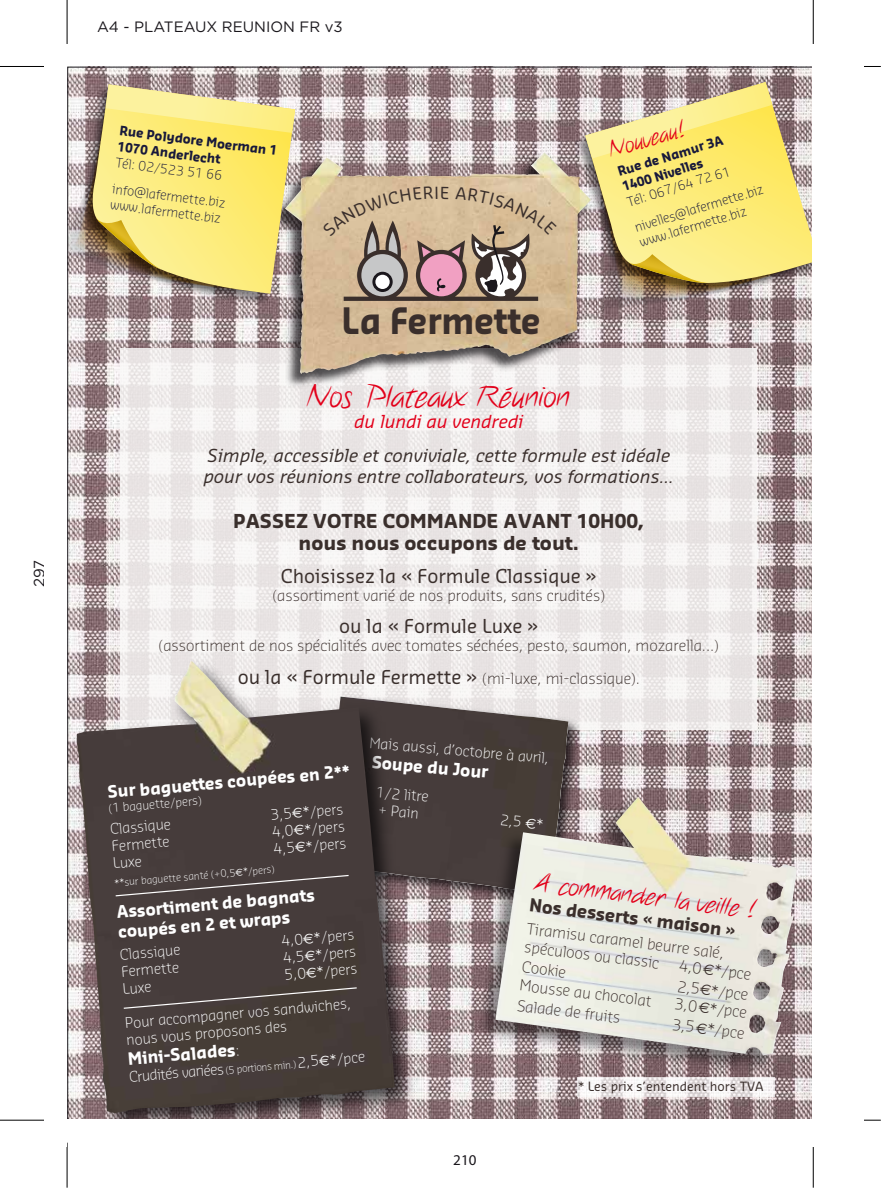
<style>
.page{position:relative;width:882px;height:1190px;background:#fff}
.page>*{position:absolute;margin:0;border:0;box-sizing:border-box;transform-origin:0 0}
.t1{font:700 35.62px "Sansa";color:#3a2f2c;scale:.9 1}
.t2{font:31.25px "Notethis";color:#e2001a}
.t3{font:25px "Notethis";color:#e2001a}
.t4{font:22.5px "Notethis";color:#e2001a}
.t5{font:700 18.75px/22.5px "Sansa";color:#3a2f2c;text-align:center}
.t6{font:18.75px "Sansa";color:#3a2f2c}
.t7{font:italic 17.5px/21px "Sansa";color:#3a2f2c}
.t8{font:700 17.5px "Sansa";color:#3a2f2c;scale:.95 1}
.t9{font:italic 17.5px "Sansa";color:#e2001a}
.t10{font:700 16.62px/20px "Sansa";color:#fff;scale:.95 1}
.t11{font:300 15px/18px "Sansa";color:#3a2f2c}
.t12{font:15px "Gotham";color:#1a171c}
.t13{font:15px "Myriad Pro";color:#1a171c}
.t14{font:300 14.25px/17.1px "Sansa";color:#fff}
.t15{font:300 12.75px/26.5px "Sansa";color:#18193b}
.t16{font:700 12.75px/16px "Sansa";color:#18193b;scale:.95 1}
.t17{font:12.5px "Sansa";color:#3a2f2c}
.t18{font:300 11.88px "Sansa";color:#fff}
.t19{font:300 10px "Sansa";color:#fff}
.s1{font-weight:400;font-size:18.75px}
.s2{font-family:"Euro Sans";font-weight:400}
.s3{font-weight:300;font-size:14.25px}
.s4{font-size:10px}
</style>
<div class="page">
<img style="left:67px;top:66px;width:744px;height:1052px">
<hr style="left:67px;top:0;width:1px;height:44px;background:#000">
<hr style="left:0;top:66px;width:45px;height:1px;background:#000">
<hr style="left:0;top:1120px;width:45px;height:1px;background:#000">
<hr style="left:67px;top:1143px;width:1px;height:45px;background:#000">
<hr style="left:812px;top:0;width:1px;height:44px;background:#000">
<hr style="left:835px;top:66px;width:45px;height:1px;background:#000">
<hr style="left:835px;top:1120px;width:45px;height:1px;background:#000">
<hr style="left:812px;top:1143px;width:1px;height:45px;background:#000">
<div style="left:120px;top:348px;width:636px;height:381px;background:linear-gradient(to right,#f0ecec,#eeeaea)"></div>
<img style="left:443px;top:672px;width:160px;height:257px">
<img style="left:443px;top:697px;width:125px;height:196px">
<img style="left:29px;top:606px;width:414px;height:566px">
<img style="left:77px;top:660px;width:317px;height:453px">
<svg style="left:114px;top:874px;width:236px;height:23px;background:#4f4645"></svg>
<svg style="left:122px;top:987px;width:236px;height:22px;background:#4f4643"></svg>
<svg style="left:577px;top:1080px;width:197px;height:16px;fill:#f5f2f3"></svg>
<img style="left:267px;top:148px;width:328px;height:243px">
<img style="left:298px;top:155px;width:243px;height:118px">
<svg style="left:584px;top:299px;width:227px;height:9px;background:#937e81"></svg>
<img style="left:570px;top:79px;width:241px;height:220px">
<svg style="left:585px;top:82px;width:226px;height:202px;background:#e5d581"></svg>
<svg style="left:627px;top:254px;width:81px;height:30px;background:#c6b159"></svg>
<svg style="left:585px;top:82px;width:186px;height:77px;background:#e1d088"></svg>
<svg style="left:68px;top:85px;width:5px;height:207px"></svg>
<img style="left:77px;top:81px;width:221px;height:228px">
<svg style="left:85px;top:84px;width:210px;height:207px;background:#e3d27d"></svg>
<img style="left:470px;top:791px;width:332px;height:289px">
<img style="left:495px;top:797px;width:301px;height:258px">
<div style="left:49px;top:1119px;width:783px;height:20px;background:#fff"></div>
<div style="left:45px;top:44px;width:22px;height:1103px;background:#fff"></div>
<div style="left:811px;top:44px;width:52px;height:1103px;background:#fff"></div>
<svg style="left:322px;top:186px;width:234px;height:115px;background:#bea68f"></svg>
<p class="t12" style="left:30px;top:587px;width:29px;rotate:-90deg">297</p>
<p class="t12" style="left:97px;top:17px;width:247px">A4 - PLATEAUX REUNION FR v3</p>
<p class="t16" style="left:121px;top:122px;width:168px;rotate:7deg">Rue Polydore Moerm an 1<br>1070 Anderlech t</p>
<p class="t15" style="left:117px;top:149px;width:115px;rotate:7deg">Tél:02/523 51 66 info@ lafermette.biz</p>
<p class="t15" style="left:112px;top:191px;width:113px;rotate:7deg">w w w .lafermette.biz</p>
<h1 class="t1" style="left:341px;top:297px;width:222px">La Fermette</h1>
<h3 class="t4" style="left:605px;top:137px;width:80px;rotate:-16deg">Nouveau!</h3>
<p class="t16" style="left:615px;top:163px;width:117px;rotate:-17deg">Rue de Nam ur 3A<br>1400 Nivelles</p>
<p class="t15" style="left:623px;top:189px;width:135px;rotate:-17deg">Tél:067/64 72 61 nivelles@ lafermette.biz</p>
<p class="t15" style="left:635px;top:230px;width:113px;rotate:-17deg">w w w .lafermette.biz</p>
<h2 class="t2" style="left:307px;top:378px;width:263px">Nos Plateaux Réunion</h2>
<p class="t9" style="left:354px;top:411px;width:170px">du lundi au vendredi</p>
<p class="t7" style="left:203px;top:444px;width:471px">Simple, accessible et conviviale, cette formule est idéale pour vos réunions entre collaborateurs, vos formations...</p>
<p class="t5" style="left:233px;top:509px;width:412px">PASSEZ VOTRE COMMANDE AVANT 10H00, nous nous occupons de tout.</p>
<p class="t6" style="left:280px;top:564px;width:317px">Choisissez la « Formule Classique »</p>
<p class="t11" style="left:272px;top:586px;width:333px">(assortiment varié de nos produits, sans crudités)</p>
<p class="t6" style="left:339px;top:614px;width:201px">ou la « Formule Luxe »</p>
<p class="t11" style="left:159px;top:629px;width:561px;line-height:32.5px;text-align:center">(assortiment de nos spécialités avec tomates séchées, pesto, saumon, mozarella...) <span class="s1">ou la « Formule Fermette »</span> (mi-luxe, mi-classique).</p>
<p class="t14" style="left:370px;top:733px;width:181px;rotate:5deg">Mais aussi, d’octobre à avril,</p>
<p class="t10" style="left:372px;top:751px;width:124px;rotate:5deg">Soupe du Jour</p>
<p class="t14" style="left:376px;top:783px;width:54px;rotate:5deg">1/2 litre + Pain</p>
<p class="t10" style="left:107px;top:781px;width:257px;rotate:-5deg">Sur baguettes coupées en 2**</p>
<p class="t18" style="left:108px;top:801px;width:94px;rotate:-5deg">(1 baguette/pers)</p>
<p class="t14" style="left:109px;top:820px;width:62px;rotate:-5deg">Classique</p>
<p class="t14" style="left:269px;top:806px;width:75px;rotate:-5deg">3,5<span class="s2">€</span>*/pers</p>
<p class="t14" style="left:500px;top:811px;width:45px;rotate:5deg">2,5 <span class="s2">€</span>*</p>
<p class="t14" style="left:271px;top:823px;width:75px;rotate:-5deg">4,0<span class="s2">€</span>*/pers</p>
<p class="t14" style="left:111px;top:837px;width:59px;rotate:-5deg">Fermette</p>
<p class="t14" style="left:272px;top:840px;width:75px;rotate:-5deg">4,5<span class="s2">€</span>*/pers</p>
<p class="t19" style="left:114px;top:876px;width:162px;rotate:-5deg">**sur baguette santé (+0,5<span class="s2">€</span>*/pers)</p>
<p class="t10" style="left:115px;top:901px;width:211px;rotate:-5deg">Assortim ent de bagnats coupés en 2 et w raps</p>
<p class="t14" style="left:119px;top:946px;width:62px;rotate:-5deg">Classique</p>
<p class="t14" style="left:112px;top:854px;width:30px;rotate:-5deg">Luxe</p>
<h3 class="t3" style="left:537px;top:867px;width:224px;rotate:7deg">A commander la veille !</h3>
<p class="t8" style="left:531px;top:894px;width:220px;rotate:7deg">Nos desserts « m aison »</p>
<p class="t11" style="left:527px;top:919px;width:200px;rotate:7deg">Tiramisu caramel beurre salé, spéculoos ou classic</p>
<p class="t14" style="left:280px;top:931px;width:75px;rotate:-5deg">4,0<span class="s2">€</span>*/pers</p>
<p class="t14" style="left:282px;top:949px;width:75px;rotate:-5deg">4,5<span class="s2">€</span>*/pers</p>
<p class="t11" style="left:679px;top:956px;width:74px;rotate:7deg">4,0 <span class="s2">€</span>*/pce</p>
<p class="t11" style="left:523px;top:957px;width:134px;rotate:7deg">Cookie<br>Mousse au chocolat</p>
<p class="t14" style="left:120px;top:963px;width:59px;rotate:-5deg">Fermette</p>
<p class="t14" style="left:283px;top:966px;width:75px;rotate:-5deg">5,0<span class="s2">€</span>*/pers</p>
<p class="t14" style="left:124px;top:1014px;width:228px;rotate:-5deg">Pour accompagner vos sandw iches, nous vous proposons des</p>
<p class="t10" style="left:127px;top:1048px;width:123px;rotate:-5deg">Mini-Salades<span class="s3">:</span></p>
<p class="t11" style="left:678px;top:976px;width:73px;rotate:7deg">2,5<span class="s2">€</span>*/pce</p>
<p class="t14" style="left:122px;top:980px;width:30px;rotate:-5deg">Luxe</p>
<p class="t11" style="left:675px;top:994px;width:74px;rotate:7deg">3,0 <span class="s2">€</span>*/pce</p>
<p class="t11" style="left:518px;top:995px;width:105px;rotate:7deg">Salade de fruits</p>
<p class="t11" style="left:673px;top:1015px;width:74px;rotate:7deg">3,5 <span class="s2">€</span>*/pce</p>
<p class="t14" style="left:128px;top:1068px;width:238px;rotate:-5deg">Crudités variées <span class="s4">(5 portions min.)</span> 2,5<span class="s2">€</span>*/pce</p>
<p class="t17" style="left:578px;top:1078px;width:187px">* Les prix s’entendent hors TVA</p>
<p class="t13" style="left:453px;top:1151px;width:25px">210</p>
</div>
